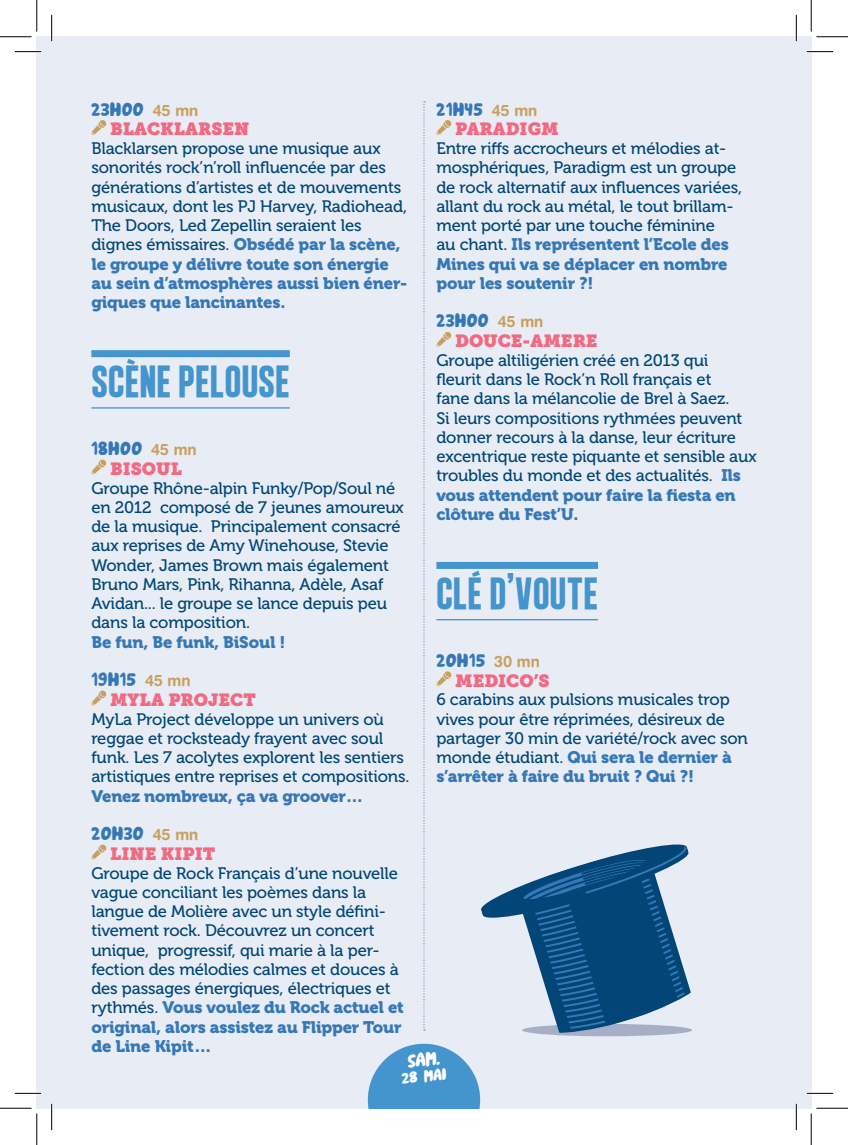
<style>
.page{position:relative;width:848px;height:1145px;background:#fff}
.page>*{position:absolute;margin:0;border:0;box-sizing:border-box;transform-origin:0 0}
.t1{font:700 45.5px "Algre Sans NC";letter-spacing:.01em;color:#4494cd}
.horaire{font:19.25px "Shark Soft Bites";letter-spacing:.05em;color:#3678b5;scale:.95 1}
.t2{font:18.9px "Shark Soft Bites";color:#fff}
.t3{font:17.5px "Museo Slab";color:#f16a82}
.Style_de_paragraphe{font:16.62px/19.2px "Museo 500";letter-spacing:-.01em;color:#014676}
.Style_de_paragraphe-2{font:16.62px "Museo 900";letter-spacing:-.01em;color:#3678b5}
.t4{font:15.92px "Shark Soft Bites";color:#fff}
.s1{font-family:"Helvetica Rounded LT Std";font-weight:700;font-size:15.75px;color:#c89f5c}
.s2{font-family:"Museo 900";color:#3678b5}
</style>
<div class="page">
<div style="left:37px;top:37px;width:774px;height:1071px;background:#e7ecf5"></div>
<svg style="left:368px;top:1044px;width:112px;height:64px"></svg>
<hr style="left:91px;top:407px;width:199px;height:2px;background:#4494cd">
<svg style="left:91px;top:120px;width:15px;height:15px"></svg>
<div style="left:91px;top:350px;width:199px;height:7px;background:#4494cd"></div>
<svg style="left:91px;top:459px;width:15px;height:16px"></svg>
<svg style="left:91px;top:690px;width:15px;height:16px"></svg>
<svg style="left:91px;top:844px;width:15px;height:16px"></svg>
<hr style="left:436px;top:619px;width:162px;height:1px;background:#4494cd">
<svg style="left:436px;top:120px;width:15px;height:15px"></svg>
<svg style="left:436px;top:331px;width:15px;height:16px"></svg>
<div style="left:436px;top:562px;width:162px;height:7px;background:#4494cd"></div>
<svg style="left:436px;top:671px;width:15px;height:15px"></svg>
<svg style="left:423px;top:101px;width:2px;height:930px"></svg>
<div style="left:522px;top:1024px;width:170px;height:12px;background:#a7afc6;border-radius:50%"></div>
<svg style="left:481px;top:844px;width:209px;height:189px"></svg>
<hr style="left:15px;top:51px;width:26px;height:2px;background:#fff">
<hr style="left:806px;top:51px;width:26px;height:2px;background:#fff">
<hr style="left:15px;top:1092px;width:26px;height:2px;background:#fff">
<hr style="left:806px;top:1092px;width:26px;height:2px;background:#fff">
<hr style="left:51px;top:15px;width:2px;height:26px;background:#fff">
<hr style="left:51px;top:1104px;width:2px;height:26px;background:#fff">
<hr style="left:795px;top:15px;width:2px;height:26px;background:#fff">
<hr style="left:795px;top:1104px;width:2px;height:26px;background:#fff">
<svg style="left:15px;top:51px;width:26px;height:1px"></svg>
<svg style="left:806px;top:51px;width:26px;height:1px"></svg>
<svg style="left:15px;top:1093px;width:26px;height:1px"></svg>
<svg style="left:806px;top:1093px;width:26px;height:1px"></svg>
<svg style="left:51px;top:15px;width:1px;height:26px"></svg>
<svg style="left:51px;top:1104px;width:1px;height:26px"></svg>
<svg style="left:795px;top:15px;width:1px;height:26px"></svg>
<svg style="left:795px;top:1104px;width:1px;height:26px"></svg>
<hr style="left:0;top:36px;width:32px;height:1px;background:#000">
<hr style="left:816px;top:36px;width:31px;height:1px;background:#000">
<hr style="left:0;top:1108px;width:32px;height:1px;background:#000">
<hr style="left:816px;top:1108px;width:31px;height:1px;background:#000">
<hr style="left:36px;top:0;width:1px;height:31px;background:#000">
<hr style="left:36px;top:1113px;width:1px;height:32px;background:#000">
<hr style="left:810px;top:0;width:1px;height:31px;background:#000">
<hr style="left:810px;top:1113px;width:1px;height:32px;background:#000">
<p class="horaire" style="left:91px;top:98px;width:114px">23H00 <span class="s1">45 mn</span></p>
<p class="t3" style="left:110px;top:119px;width:141px">BLACKLARSEN</p>
<p class="Style_de_paragraphe" style="left:91px;top:139px;width:317px">Blacklarsen propose une musique aux sonorités rock’n’roll influencée par des générations d’artistes et de mouvements musicaux, dont les PJ Harvey, Radiohead, The Doors, Led Zepellin seraient les dignes émissaires. <span class="s2">Obsédé par la scène, le groupe y délivre toute son énergie au sein d’atmosphères aussi bien éner&shy;giques que lancinantes.</span></p>
<p class="horaire" style="left:436px;top:98px;width:108px">21H45 <span class="s1">45 mn</span></p>
<p class="t3" style="left:455px;top:119px;width:105px">PARADIGM</p>
<p class="Style_de_paragraphe" style="left:436px;top:139px;width:307px">Entre riffs accrocheurs et mélodies at&shy;mosphériques, Paradigm est un groupe de rock alternatif aux influences variées, allant du rock au métal, le tout brillam&shy;ment porté par une touche féminine<br>au chant. <span class="s2">Ils représentent l’Ecole des Mines qui va se déplacer en nombre pour les soutenir ?!</span></p>
<p class="horaire" style="left:436px;top:310px;width:114px">23H00 <span class="s1">45 mn</span></p>
<p class="t3" style="left:455px;top:330px;width:144px">DOUCE-AMERE</p>
<p class="Style_de_paragraphe" style="left:436px;top:351px;width:321px">Groupe altiligérien créé en 2013 qui fleurit dans le Rock’n Roll français et<br>fane dans la mélancolie de Brel à Saez.<br>Si leurs compositions rythmées peuvent donner recours à la danse, leur écriture excentrique reste piquante et sensible aux troubles du monde et des actualités. <span class="s2">Ils vous attendent pour faire la fiesta en clôture du Fest’U.</span></p>
<p class="t1" style="left:91px;top:357px;width:200px">SCÈNE PELOUSE</p>
<p class="horaire" style="left:91px;top:438px;width:112px">18H00 <span class="s1">45 mn</span></p>
<p class="t3" style="left:110px;top:458px;width:73px">BISOUL</p>
<p class="Style_de_paragraphe" style="left:91px;top:479px;width:314px">Groupe Rhône-alpin Funky/Pop/Soul né en 2012 composé de 7 jeunes amoureux de la musique. Principalement consacré aux reprises de Amy Winehouse, Stevie Wonder, James Brown mais également Bruno Mars, Pink, Rihanna, Adèle, Asaf Avidan... le groupe se lance depuis peu dans la composition.</p>
<p class="Style_de_paragraphe-2" style="left:91px;top:632px;width:195px">Be fun, Be funk, BiSoul !</p>
<p class="horaire" style="left:91px;top:669px;width:106px">19H15 <span class="s1">45 mn</span></p>
<p class="t3" style="left:110px;top:689px;width:147px">MYLA PROJECT</p>
<p class="Style_de_paragraphe" style="left:91px;top:710px;width:319px">MyLa Project développe un univers où reggae et rocksteady frayent avec soul funk. Les 7 acolytes explorent les sentiers artistiques entre reprises et compositions.<br><span class="s2">Venez nombreux, ça va groover…</span></p>
<p class="horaire" style="left:91px;top:823px;width:114px">20H30 <span class="s1">45 mn</span></p>
<p class="t3" style="left:110px;top:843px;width:107px">LINE KIPIT</p>
<p class="Style_de_paragraphe" style="left:91px;top:864px;width:314px">Groupe de Rock Français d’une nouvelle vague conciliant les poèmes dans la langue de Molière avec un style défini&shy;tivement rock. Découvrez un concert unique, progressif, qui marie à la per&shy;fection des mélodies calmes et douces à des passages énergiques, électriques et rythmés. <span class="s2">Vous voulez du Rock actuel et original, alors assistez au Flipper Tour de Line Kipit…</span></p>
<p class="t1" style="left:436px;top:569px;width:163px">CLÉ D'VOUTE</p>
<p class="horaire" style="left:436px;top:650px;width:110px">20H15 <span class="s1">30 mn</span></p>
<p class="t3" style="left:455px;top:670px;width:96px">MEDICO’S</p>
<p class="Style_de_paragraphe" style="left:436px;top:690px;width:313px">6 carabins aux pulsions musicales trop vives pour être réprimées, désireux de partager 30 min de variété/rock avec son monde étudiant. <span class="s2">Qui sera le dernier à s’arrêter à faire du bruit ? Qui ?!</span></p>
<p class="t2" style="left:406px;top:1051px;width:34px;rotate:-6deg">SAM.</p>
<p class="t4" style="left:400px;top:1070px;width:46px;rotate:-6deg">28 MAI</p>
</div>
